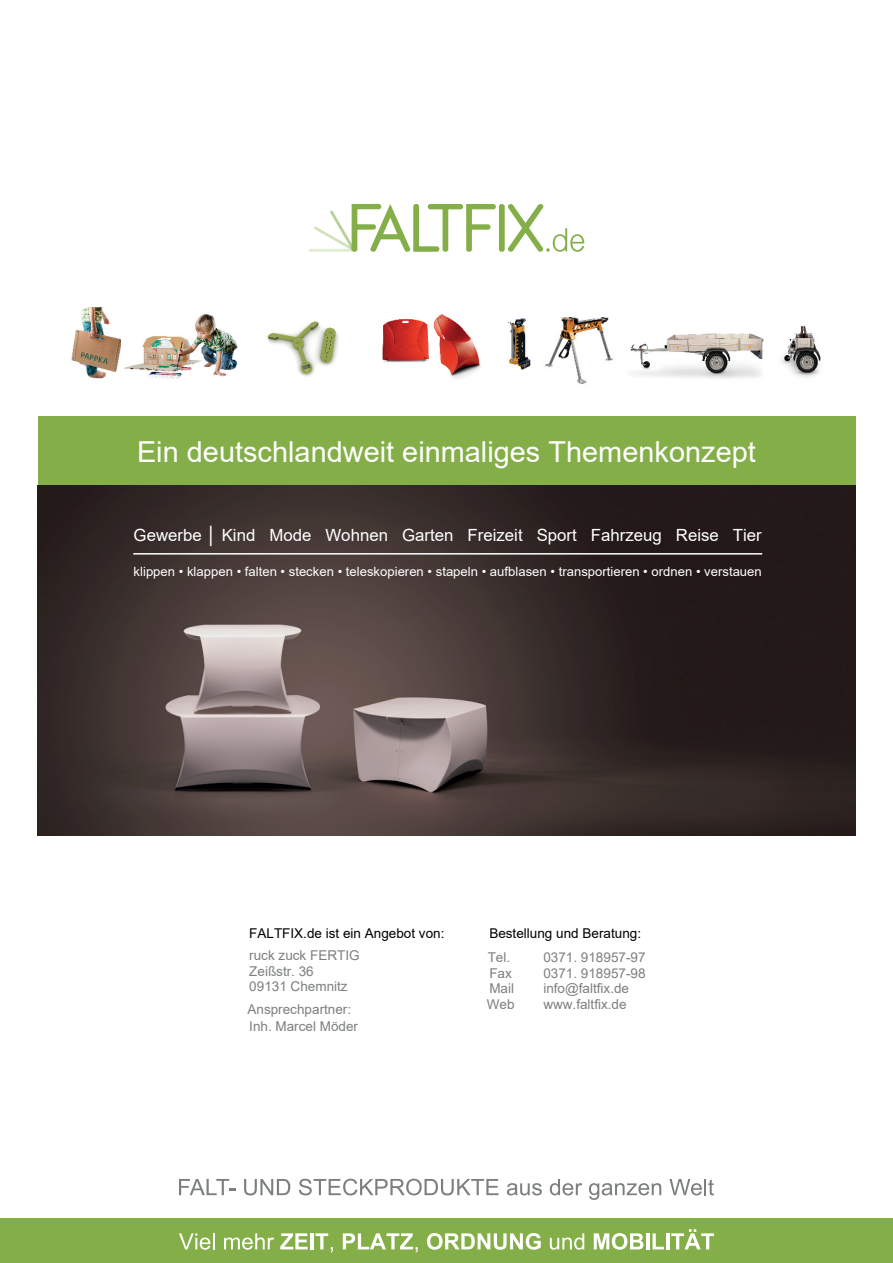
<style>
.page{position:relative;width:893px;height:1263px;background:#fff}
.page>*{position:absolute;margin:0;border:0;box-sizing:border-box;transform-origin:0 0}
.t1{font:28.95px "Arial";color:#fff}
.t2{font:16.8px "Arial";color:#fff}
.t3{font:13.5px/15.5px "Arial";color:#7c7f80}
.t4{font:13.5px "Arial";color:#000001}
.t5{font:12.75px "Arial";color:#fff}
</style>
<div class="page">
<div style="left:38px;top:417px;width:817px;height:69px;background:#84af48"></div>
<svg style="left:499px;top:204px;width:6px;height:48px"></svg>
<hr style="left:309px;top:249px;width:46px;height:3px;background:#84af48;opacity:.24">
<svg style="left:314px;top:204px;width:182px;height:48px"></svg>
<svg style="left:507px;top:204px;width:77px;height:48px"></svg>
<img style="left:71px;top:307px;width:50px;height:71px">
<img style="left:124px;top:314px;width:114px;height:65px">
<img style="left:382px;top:314px;width:99px;height:65px">
<img style="left:508px;top:317px;width:106px;height:67px">
<img style="left:630px;top:333px;width:134px;height:46px">
<img style="left:781px;top:326px;width:40px;height:52px">
<img style="left:267px;top:321px;width:72px;height:56px">
<img style="left:38px;top:486px;width:817px;height:350px">
<hr style="left:134px;top:553px;width:627px;height:2px;background:#fff">
<div style="left:0;top:1219px;width:893px;height:44px;background:#84af48"></div>
<svg style="left:179px;top:1233px;width:36px;height:17px"></svg>
<svg style="left:224px;top:1233px;width:50px;height:17px"></svg>
<svg style="left:280px;top:1233px;width:28px;height:16px"></svg>
<hr style="left:310px;top:1233px;width:3px;height:16px;background:#fff">
<svg style="left:315px;top:1233px;width:18px;height:19px"></svg>
<svg style="left:343px;top:1233px;width:75px;height:19px"></svg>
<svg style="left:427px;top:1233px;width:114px;height:17px"></svg>
<svg style="left:550px;top:1233px;width:34px;height:17px"></svg>
<svg style="left:594px;top:1233px;width:49px;height:17px"></svg>
<hr style="left:646px;top:1233px;width:3px;height:16px;background:#fff">
<svg style="left:653px;top:1233px;width:11px;height:16px"></svg>
<hr style="left:666px;top:1233px;width:3px;height:16px;background:#fff">
<svg style="left:671px;top:1229px;width:43px;height:20px"></svg>
<svg style="left:179px;top:1179px;width:56px;height:16px"></svg>
<svg style="left:244px;top:1179px;width:46px;height:16px"></svg>
<svg style="left:299px;top:1179px;width:199px;height:16px"></svg>
<svg style="left:507px;top:1183px;width:35px;height:12px"></svg>
<svg style="left:550px;top:1179px;width:32px;height:16px"></svg>
<svg style="left:589px;top:1183px;width:72px;height:17px"></svg>
<svg style="left:669px;top:1179px;width:45px;height:16px"></svg>
<h1 class="t1" style="left:137px;top:441px;width:620px">Ein deutschlandweit einmaliges Themenkonzept</h1>
<p class="t2" style="left:134px;top:529px;width:630px">Gewerbe │ Kind Mode Wohnen Garten Freizeit Sport Fahrzeug Reise Tier</p>
<p class="t5" style="left:134px;top:567px;width:630px">klippen • klappen • falten • stecken • teleskopieren • stapeln • aufblasen • transportieren • ordnen • verstauen</p>
<p class="t4" style="left:249px;top:928px;width:197px">FALTFIX.de ist ein Angebot von:</p>
<p class="t3" style="left:249px;top:949px;width:112px">ruck zuck FERTIG<br>Zeißstr. 36<br>09131 Chemnitz</p>
<p class="t3" style="left:247px;top:1001px;width:112px;line-height:17.2px">Ansprechpartner:<br>Inh. Marcel Möder</p>
<p class="t4" style="left:489px;top:928px;width:153px">Bestellung und Beratung:</p>
<p class="t3" style="left:488px;top:951px;width:24px">Tel.</p>
<p class="t3" style="left:543px;top:951px;width:104px">0371. 918957-97</p>
<p class="t3" style="left:489px;top:966px;width:24px">Fax</p>
<p class="t3" style="left:543px;top:966px;width:104px">0371. 918957-98</p>
<p class="t3" style="left:489px;top:982px;width:26px">Mail</p>
<p class="t3" style="left:543px;top:982px;width:87px">info@faltfix.de</p>
<p class="t3" style="left:487px;top:997px;width:29px">Web</p>
<p class="t3" style="left:543px;top:997px;width:85px">www.faltfix.de</p>
</div>
